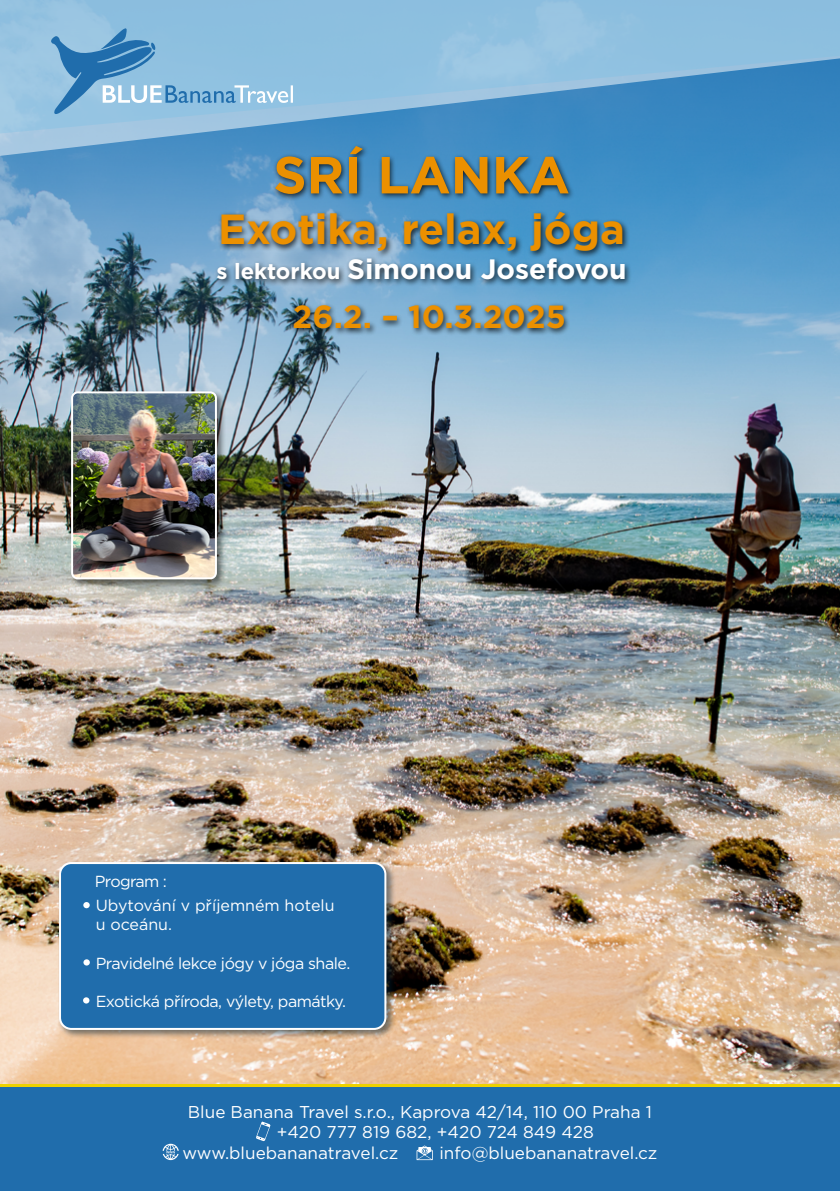
<style>
.page{position:relative;width:840px;height:1191px;background:#fff}
.page>*{position:absolute;margin:0;border:0;box-sizing:border-box;transform-origin:0 0}
.t1{font:700 52px "Gotham";color:#eb9000}
.t2{font:700 42px "Gotham";color:#eb9000}
.t3{font:700 32px "Gotham";color:#eb9000}
.t4{font:700 28px "Gotham";color:#fff}
.t5{font:17.2px "Gotham";color:#fff}
.t6{font:16px "Gotham";letter-spacing:-.03em;color:#fff}
.t7{font:16px/19.2px "Gotham";color:#fff}
.s1{font-size:22px}
</style>
<div class="page">
<div style="left:0;top:1083px;width:839px;height:5px;background:#eed100"></div>
<div style="left:0;top:1087px;width:839px;height:104px;background:#206dac"></div>
<svg style="left:162px;top:1143px;width:17px;height:17px"></svg>
<svg style="left:256px;top:1121px;width:14px;height:20px"></svg>
<svg style="left:416px;top:1145px;width:16px;height:15px"></svg>
<img style="left:0;top:491px;width:839px;height:592px">
<img style="left:0;top:158px;width:839px;height:333px">
<div style="left:214px;top:143px;width:417px;height:193px;background:#000;opacity:.75"></div>
<div style="left:69px;top:389px;width:157px;height:199px;background:#000;opacity:.5"></div>
<img style="left:72px;top:392px;width:144px;height:186px">
<div style="left:71px;top:391px;width:146px;height:188px;border:2px solid #fff;border-radius:6px"></div>
<svg style="left:0;top:135px;width:839px;height:23px;background:#4991c5"></svg>
<svg style="left:0;top:0;width:839px;height:135px;background:#79b1d7"></svg>
<svg style="left:50px;top:26px;width:243px;height:91px;background:#83b6d9"></svg>
<div style="left:58px;top:861px;width:338px;height:178px;background:#002035;opacity:.5"></div>
<div style="left:60px;top:863px;width:325px;height:166px;background:#206dac;border-radius:11px"></div>
<div style="left:59px;top:862px;width:327px;height:168px;border:2px solid #fff;border-radius:11px"></div>
<div style="left:83px;top:902px;width:7px;height:6px;background:#fff;border-radius:50%"></div>
<div style="left:83px;top:959px;width:7px;height:6px;background:#fff;border-radius:50%"></div>
<svg style="left:83px;top:997px;width:6px;height:6px"></svg>
<h1 class="t1" style="left:273px;top:140px;width:298px">SRÍ LANKA</h1>
<h2 class="t2" style="left:218px;top:202px;width:408px">Exotika, relax, jóga</h2>
<h3 class="t4" style="left:216px;top:250px;width:411px"><span class="s1">s lektorkou</span> Simonou Josefovou</h3>
<h3 class="t3" style="left:292px;top:296px;width:274px">26.2. – 10.3.2025</h3>
<p class="t6" style="left:95px;top:871px;width:74px">Program :</p>
<p class="t7" style="left:96px;top:895px;width:240px">Ubytování v příjemném hotelu u oceánu.</p>
<p class="t6" style="left:96px;top:952px;width:256px">Pravidelné lekce jógy v jóga shale.</p>
<p class="t6" style="left:96px;top:991px;width:252px">Exotická příroda, výlety, památky.</p>
<p class="t5" style="left:188px;top:1100px;width:465px">Blue Banana Travel s.r.o., Kaprova 42/14, 110 00 Praha 1</p>
<p class="t5" style="left:276px;top:1121px;width:318px">+420 777 819 682, +420 724 849 428</p>
<p class="t5" style="left:182px;top:1141px;width:217px">www.bluebananatravel.cz</p>
<p class="t5" style="left:439px;top:1141px;width:219px">info@bluebananatravel.cz</p>
</div>
